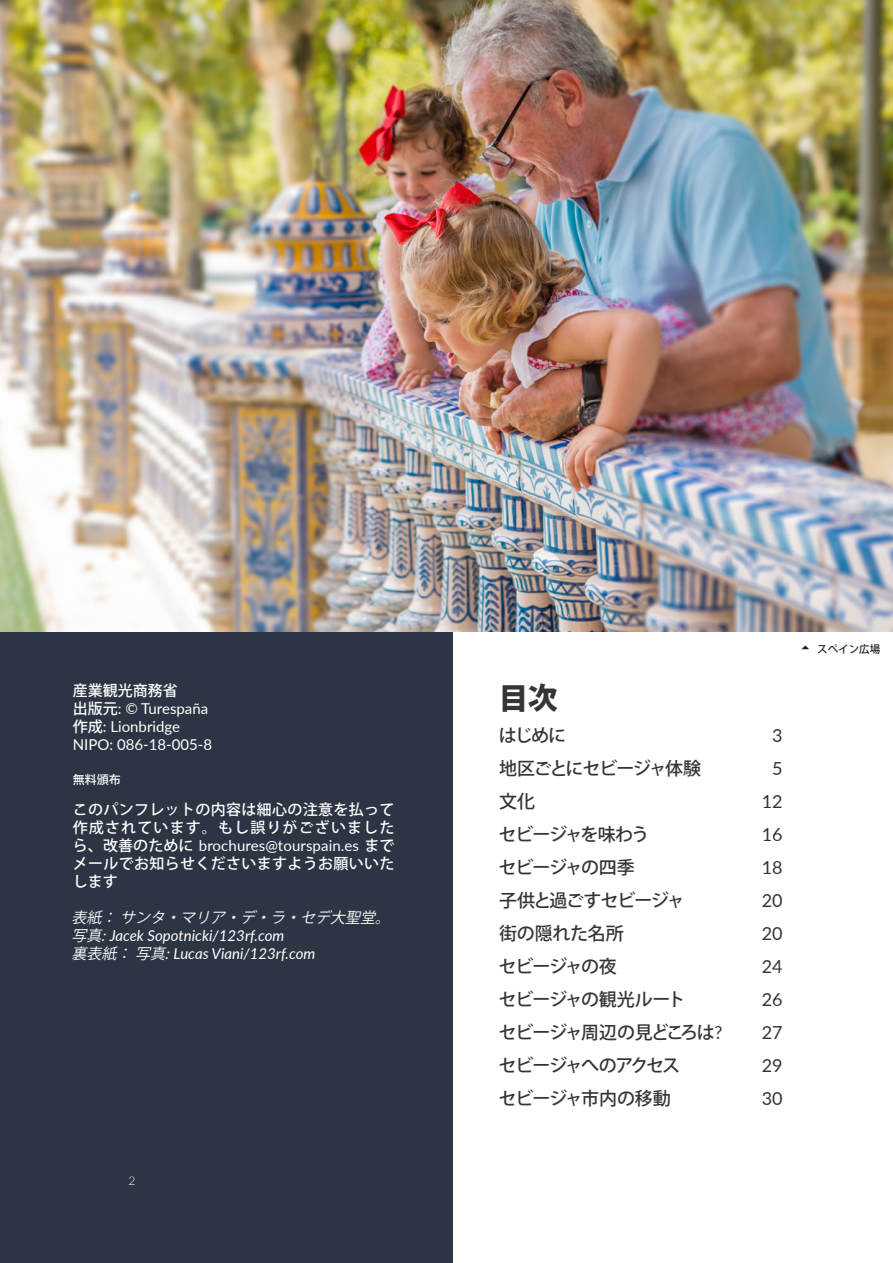
<style>
.page{position:relative;width:893px;height:1263px;background:#fff}
.page>*{position:absolute;margin:0;border:0;box-sizing:border-box;transform-origin:0 0}
.Índice{font:800 30px "Koz Go Pro";color:#353534}
.t1{font:500 18px "Koz Go Pro";letter-spacing:-.06em;color:#353534}
.t2{font:18px "Lato";color:#353534}
.t3{font:500 18px "Koz Go Pro";letter-spacing:-.085em;color:#353534}
.t4{font:500 18px "Koz Go Pro";letter-spacing:-.01em;color:#353534}
.t5{font:500 15px/18px "Koz Go Pro";letter-spacing:.02em;color:#fff;text-align:justify}
.t6{font:italic 15px "Lato";color:#fff}
.t7{font:15px "Lato";color:#fff}
.t8{font:italic 15px "Koz Go Pro";color:#fff}
.t9{font:500 15px "Koz Go Pro";color:#fff}
.t10{font:500 12px "Koz Go Pro";color:#fff}
.t11{font:300 12px "Lato";color:#fff}
.t12{font:500 10.5px "Koz Go Pro";color:#231f20}
.s1{font-family:"Koz Go Pro";font-weight:500}
.s2{font-family:"Lato";font-weight:400}
.s3{font-family:"Koz Go Pro"}
</style>
<div class="page">
<div style="left:0;top:631px;width:453px;height:632px;background:#2d3443"></div>
<img style="left:0;top:0;width:893px;height:631px">
<p class="t9" style="left:73px;top:681px;width:107px">産業観光商務省</p>
<p class="t7" style="left:73px;top:697px;width:137px"><span class="s1">出版元</span>: © Turespaña</p>
<p class="t7" style="left:73px;top:715px;width:109px"><span class="s1">作成</span>: Lionbridge</p>
<p class="t7" style="left:73px;top:733px;width:141px">NIPO: 086-18-005-8</p>
<p class="t10" style="left:73px;top:772px;width:50px">無料頒布</p>
<p class="t5" style="left:73px;top:801px;width:323px">このパンフレットの内容は細心の注意を払って作成されています。もし誤りがございましたら、改善のために <span class="s2">brochures@tourspain.es</span> までメールでお知らせくださいますようお願いいたします</p>
<p class="t8" style="left:72px;top:908px;width:324px">表紙：サンタ・マリア・デ・ラ・セデ大聖堂。</p>
<p class="t6" style="left:72px;top:925px;width:214px"><span class="s3">写真</span>:Jacek Sopotnicki/123rf.com</p>
<p class="t6" style="left:72px;top:943px;width:245px"><span class="s3">裏表紙：写真</span>:Lucas Viani/123rf.com</p>
<p class="t11" style="left:128px;top:1172px;width:8px">2</p>
<p class="Índice" style="left:499px;top:678px;width:61px">目次</p>
<p class="t1" style="left:499px;top:724px;width:69px">はじめに</p>
<p class="t2" style="left:772px;top:722px;width:12px">3</p>
<p class="t1" style="left:499px;top:757px;width:203px">地区ごとにセビージャ体験</p>
<p class="t2" style="left:772px;top:755px;width:12px">5</p>
<p class="t1" style="left:499px;top:790px;width:37px">文化</p>
<p class="t2" style="left:762px;top:788px;width:22px">12</p>
<p class="t1" style="left:499px;top:823px;width:152px">セビージャを味わう</p>
<p class="t2" style="left:762px;top:821px;width:22px">16</p>
<p class="t1" style="left:499px;top:856px;width:138px">セビージャの四季</p>
<p class="t2" style="left:762px;top:854px;width:22px">18</p>
<p class="t1" style="left:499px;top:889px;width:187px">子供と過ごすセビージャ</p>
<p class="t2" style="left:762px;top:887px;width:22px">20</p>
<p class="t4" style="left:499px;top:922px;width:126px">街の隠れた名所</p>
<p class="t2" style="left:762px;top:920px;width:22px">20</p>
<p class="t1" style="left:499px;top:955px;width:120px">セビージャの夜</p>
<p class="t2" style="left:762px;top:953px;width:22px">24</p>
<p class="t1" style="left:499px;top:988px;width:188px">セビージャの観光ルート</p>
<p class="t2" style="left:762px;top:986px;width:22px">26</p>
<p class="t1" style="left:499px;top:1021px;width:225px">セビージャ周辺の見どころは<span class="s2">?</span></p>
<p class="t2" style="left:762px;top:1019px;width:22px">27</p>
<p class="t3" style="left:499px;top:1054px;width:183px">セビージャへのアクセス</p>
<p class="t2" style="left:762px;top:1052px;width:22px">29</p>
<p class="t1" style="left:499px;top:1087px;width:174px">セビージャ市内の移動</p>
<p class="t2" style="left:762px;top:1085px;width:22px">30</p>
<p class="t12" style="left:817px;top:643px;width:64px">スペイン広場</p>
</div>
